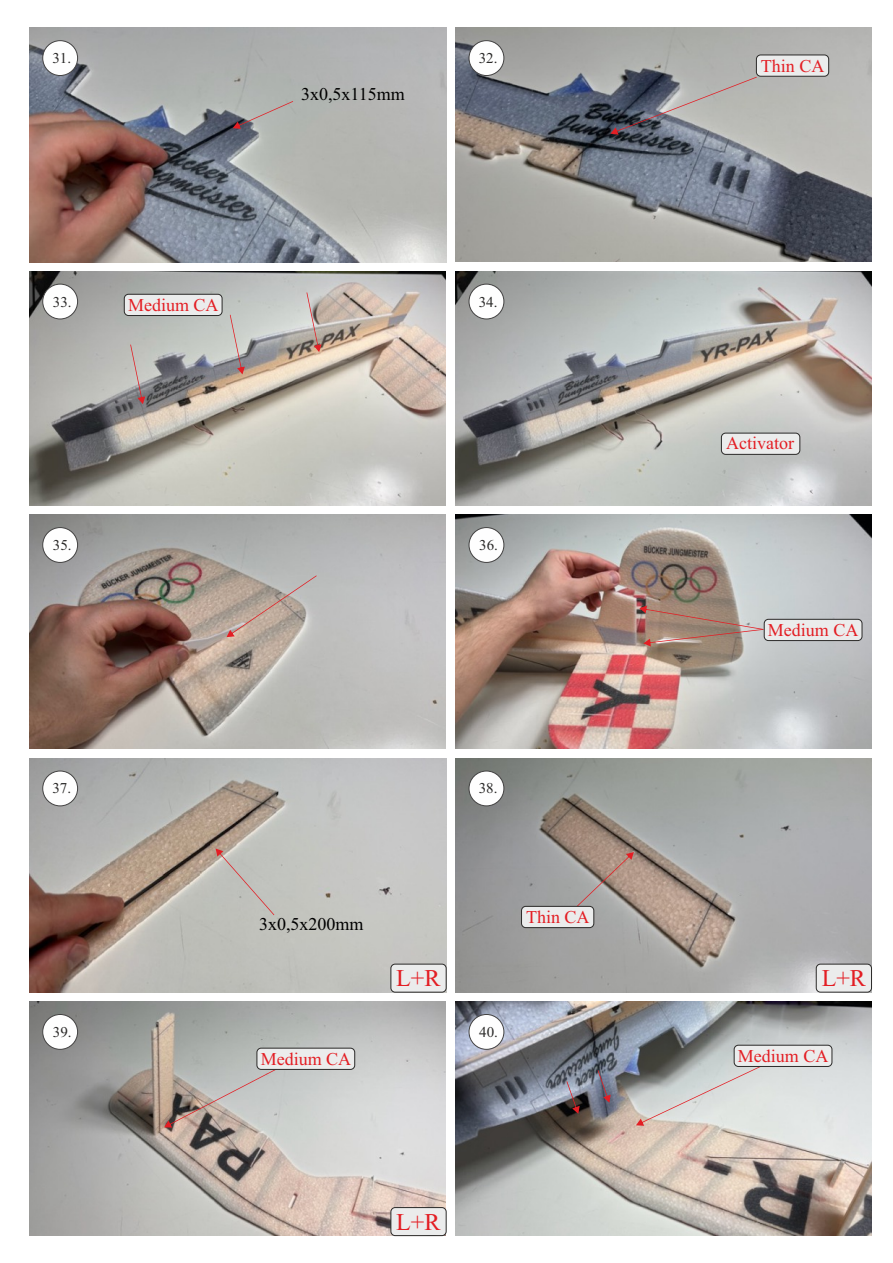
<style>
.page{position:relative;width:893px;height:1263px;background:#fff}
.page>*{position:absolute;margin:0;border:0;box-sizing:border-box;transform-origin:0 0}
.t1{font:24px "Times New Roman";color:#e31e24}
.t2{font:18px "Times New Roman";color:#e31e24}
.t3{font:18px "Times New Roman";color:#000}
.t4{font:15px "Times New Roman";color:#2b2a29}
</style>
<div class="page">
<img style="left:456px;top:1002px;width:415px;height:233px">
<img style="left:29px;top:1002px;width:416px;height:233px">
<img style="left:456px;top:758px;width:415px;height:234px">
<img style="left:29px;top:758px;width:417px;height:234px">
<img style="left:456px;top:515px;width:415px;height:234px">
<img style="left:456px;top:271px;width:415px;height:234px">
<img style="left:29px;top:515px;width:416px;height:234px">
<img style="left:29px;top:271px;width:416px;height:234px">
<img style="left:456px;top:28px;width:415px;height:234px">
<img style="left:29px;top:28px;width:417px;height:234px">
<div style="left:42px;top:40px;width:36px;height:36px;background:#fefefe;border:1px solid #434242;border-radius:50%"></div>
<div style="left:42px;top:284px;width:36px;height:35px;background:#fefefe;border:1px solid #434242;border-radius:50%"></div>
<div style="left:42px;top:527px;width:36px;height:36px;background:#fefefe;border:1px solid #434242;border-radius:50%"></div>
<div style="left:42px;top:771px;width:36px;height:35px;background:#fefefe;border:1px solid #434242;border-radius:50%"></div>
<div style="left:42px;top:1014px;width:36px;height:36px;background:#fefefe;border:1px solid #434242;border-radius:50%"></div>
<div style="left:469px;top:40px;width:35px;height:36px;background:#fefefe;border:1px solid #434242;border-radius:50%"></div>
<div style="left:469px;top:284px;width:35px;height:35px;background:#fefefe;border:1px solid #434242;border-radius:50%"></div>
<div style="left:469px;top:527px;width:35px;height:36px;background:#fefefe;border:1px solid #434242;border-radius:50%"></div>
<div style="left:469px;top:771px;width:35px;height:35px;background:#fefefe;border:1px solid #434242;border-radius:50%"></div>
<div style="left:469px;top:1014px;width:35px;height:36px;background:#fefefe;border:1px solid #434242;border-radius:50%"></div>
<svg style="left:610px;top:77px;width:147px;height:58px;background:#8a8b90"></svg>
<svg style="left:233px;top:101px;width:60px;height:28px;background:#a9a6a4"></svg>
<svg style="left:130px;top:345px;width:15px;height:59px"></svg>
<svg style="left:230px;top:315px;width:15px;height:59px"></svg>
<svg style="left:306px;top:292px;width:16px;height:60px"></svg>
<div style="left:124px;top:294px;width:98px;height:22px;background:#ebecec;border:1px solid #2b2a29;border-radius:4px"></div>
<div style="left:721px;top:433px;width:79px;height:21px;background:#ebecec;border:1px solid #2b2a29;border-radius:4px"></div>
<svg style="left:226px;top:575px;width:91px;height:62px;background:#b7a9a0"></svg>
<svg style="left:639px;top:605px;width:124px;height:41px;background:#aa9084"></svg>
<div style="left:764px;top:619px;width:98px;height:22px;background:#ebecec;border:1px solid #2b2a29;border-radius:4px"></div>
<div style="left:756px;top:55px;width:73px;height:21px;background:#ebecec;border:1px solid #2b2a29;border-radius:4px"></div>
<svg style="left:216px;top:848px;width:58px;height:67px;background:#c0bdb7"></svg>
<svg style="left:574px;top:852px;width:60px;height:57px;background:#a4948c"></svg>
<svg style="left:164px;top:1064px;width:121px;height:63px;background:#b6b0aa"></svg>
<svg style="left:636px;top:1055px;width:147px;height:71px;background:#c5c6c3"></svg>
<svg style="left:566px;top:1081px;width:14px;height:33px"></svg>
<svg style="left:598px;top:1070px;width:13px;height:33px"></svg>
<div style="left:734px;top:1045px;width:98px;height:21px;background:#ebecec;border:1px solid #2b2a29;border-radius:4px"></div>
<div style="left:257px;top:1048px;width:98px;height:21px;background:#ebecec;border:1px solid #2b2a29;border-radius:4px"></div>
<div style="left:521px;top:906px;width:73px;height:22px;background:#ebecec;border:1px solid #2b2a29;border-radius:4px"></div>
<div style="left:391px;top:964px;width:55px;height:28px;background:#ebecec;border:1px solid #2b2a29;border-radius:4px"></div>
<div style="left:816px;top:964px;width:56px;height:28px;background:#ebecec;border:1px solid #2b2a29;border-radius:4px"></div>
<div style="left:391px;top:1207px;width:55px;height:29px;background:#ebecec;border:1px solid #2b2a29;border-radius:4px"></div>
<p class="t4" style="left:52px;top:53px;width:20px">31.</p>
<p class="t3" style="left:301px;top:87px;width:105px">3x0,5x115mm</p>
<p class="t4" style="left:479px;top:53px;width:20px">32.</p>
<p class="t2" style="left:761px;top:59px;width:65px">Thin CA</p>
<p class="t4" style="left:53px;top:296px;width:20px">33.</p>
<p class="t2" style="left:128px;top:298px;width:92px">Medium CA</p>
<p class="t4" style="left:53px;top:540px;width:20px">35.</p>
<p class="t4" style="left:479px;top:296px;width:20px">34.</p>
<p class="t4" style="left:479px;top:540px;width:20px">36.</p>
<p class="t2" style="left:726px;top:436px;width:69px">Activator</p>
<p class="t2" style="left:768px;top:623px;width:92px">Medium CA</p>
<p class="t4" style="left:52px;top:783px;width:20px">37.</p>
<p class="t4" style="left:53px;top:1026px;width:20px">39.</p>
<p class="t4" style="left:479px;top:783px;width:20px">38.</p>
<p class="t3" style="left:259px;top:917px;width:106px">3x0,5x200mm</p>
<p class="t2" style="left:526px;top:911px;width:65px">Thin CA</p>
<h1 class="t1" style="left:396px;top:969px;width:46px">L+R</h1>
<h1 class="t1" style="left:822px;top:969px;width:46px">L+R</h1>
<p class="t4" style="left:479px;top:1026px;width:20px">40.</p>
<p class="t2" style="left:261px;top:1052px;width:92px">Medium CA</p>
<p class="t2" style="left:738px;top:1049px;width:92px">Medium CA</p>
<h1 class="t1" style="left:396px;top:1213px;width:46px">L+R</h1>
</div>
